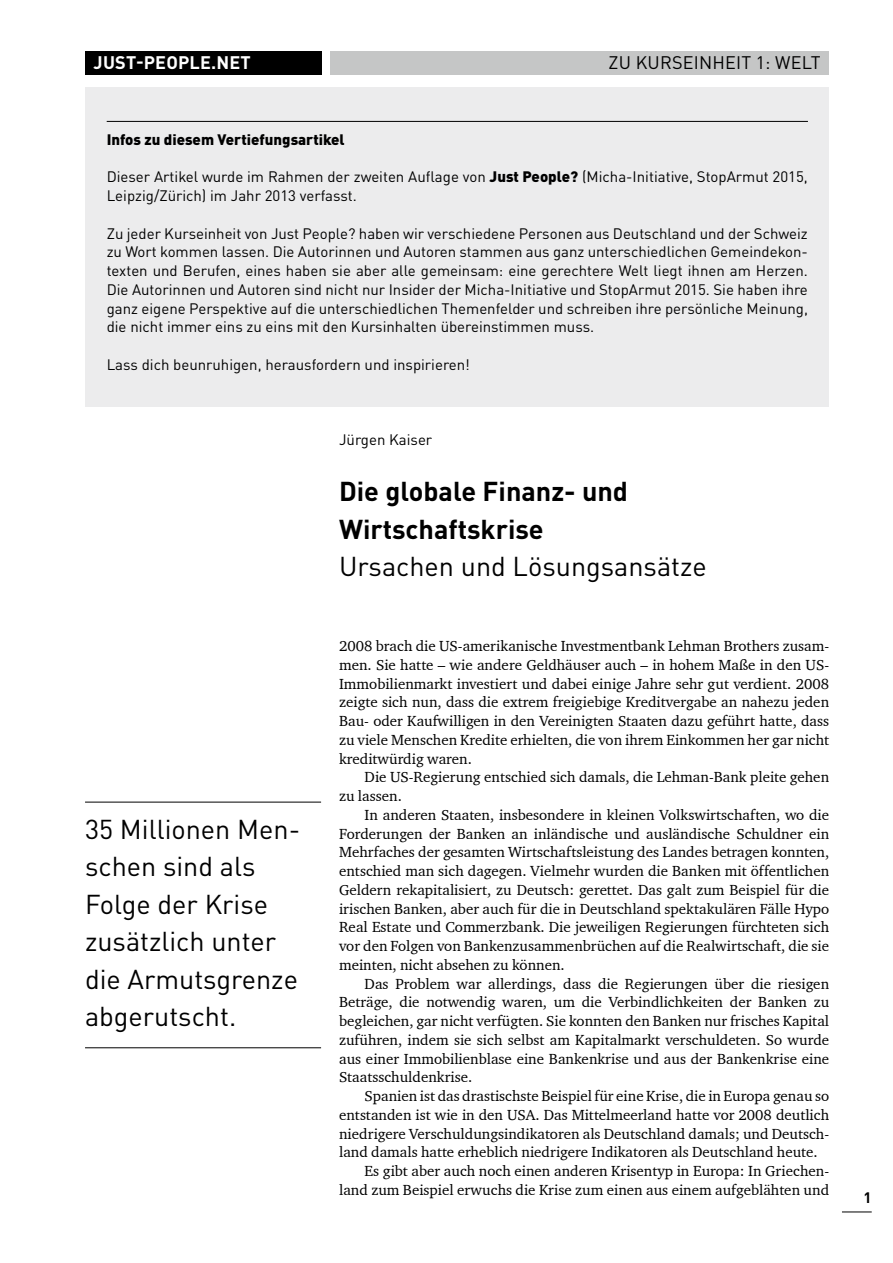
<style>
.page{position:relative;width:893px;height:1263px;background:#fff}
.page>*{position:absolute;margin:0;border:0;box-sizing:border-box;transform-origin:0 0}
.t1{font:27px/37.5px "DINOT";color:#000}
.t2{font:700 27px/37.5px "DINOT";color:#000}
.t3{font:18px "DINOT";letter-spacing:.01em;color:#000}
.t4{font:700 18px "DINOT";letter-spacing:.01em;color:#fff}
.t5{font:15px/18.8px "Charter ITC";color:#000;text-align:justify}
.t6{font:15px/18.8px "DINOT";color:#000}
.t7{font:900 15px "DINOT";color:#000}
.t8{font:700 15px "DIN";color:#000}
.s1{font-weight:900}
</style>
<div class="page">
<div style="left:85px;top:51px;width:236px;height:23px;background:#000"></div>
<div style="left:330px;top:51px;width:499px;height:23px;background:#c5c6c6"></div>
<div style="left:85px;top:87px;width:744px;height:320px;background:#ececed"></div>
<hr style="left:107px;top:121px;width:701px;height:1px;background:#000">
<hr style="left:85px;top:802px;width:236px;height:1px;background:#000">
<hr style="left:85px;top:1047px;width:236px;height:1px;background:#000">
<hr style="left:842px;top:1212px;width:30px;height:1px;background:#000">
<p class="t4" style="left:94px;top:51px;width:159px">just-people.net</p>
<p class="t3" style="left:609px;top:51px;width:51px">Zu Kurs</p>
<p class="t3" style="left:683px;top:51px;width:129px">einheit 1: Welt</p>
<p class="t7" style="left:107px;top:129px;width:239px">Infos zu diesem Vertiefungsartikel</p>
<p class="t6" style="left:107px;top:167px;width:703px">Dieser Artikel wurde im Rahmen der zweiten Auflage von <span class="s1">Just People?</span> (Micha-Initiative, StopArmut 2015,<br>Leipzig/Zürich) im Jahr 2013 verfasst.</p>
<p class="t6" style="left:107px;top:223px;width:703px;text-align:justify">Zu jeder Kurseinheit von Just People? haben wir verschiedene Personen aus Deutschland und der Schweiz zu Wort kommen lassen. Die Autorinnen und Autoren stammen aus ganz unterschiedlichen Gemeindekon&shy;texten und Berufen, eines haben sie aber alle gemeinsam: eine gerechtere Welt liegt ihnen am Herzen.<br>Die Autorinnen und Autoren sind nicht nur Insider der Micha-Initiative und StopArmut 2015. Sie haben ihre ganz eigene Perspektive auf die unterschiedlichen Themenfelder und schreiben ihre persönliche Meinung, die nicht immer eins zu eins mit den Kursinhalten übereinstimmen muss.</p>
<p class="t6" style="left:107px;top:355px;width:365px">Lass dich beunruhigen, herausfordern und inspirieren!</p>
<h1 class="t1" style="left:85px;top:810px;width:217px">35 Millionen Men&shy;schen sind als<br>Folge der Krise zusätzlich unter die Armutsgrenze abgerutscht.</h1>
<p class="t6" style="left:339px;top:430px;width:95px">Jürgen Kaiser</p>
<h1 class="t2" style="left:339px;top:472px;width:291px">Die globale Finanz- und<br>Wirtschaftskrise</h1>
<h1 class="t1" style="left:339px;top:547px;width:369px">Ursachen und Lösungsansätze</h1>
<p class="t5" style="left:339px;top:636px;width:492px">2008 brach die US-amerikanische Investmentbank Lehman Brothers zusam&shy;men. Sie hatte – wie andere Geldhäuser auch – in hohem Maße in den US-Immobilienmarkt investiert und dabei einige Jahre sehr gut verdient. 2008 zeigte sich nun, dass die extrem freigiebige Kreditvergabe an nahezu jeden Bau- oder Kaufwilligen in den Vereinigten Staaten dazu geführt hatte, dass zu viele Menschen Kredite erhielten, die von ihrem Einkommen her gar nicht kreditwürdig waren.</p>
<p class="t5" style="left:339px;top:768px;width:492px;text-indent:26px">Die US-Regierung entschied sich damals, die Lehman-Bank pleite gehen zu lassen.</p>
<p class="t5" style="left:339px;top:805px;width:492px;text-indent:26px">In anderen Staaten, insbesondere in kleinen Volkswirtschaften, wo die Forderungen der Banken an inländische und ausländische Schuldner ein Mehrfaches der gesamten Wirtschaftsleistung des Landes betragen konnten, entschied man sich dagegen. Vielmehr wurden die Banken mit öffentlichen Geldern rekapitalisiert, zu Deutsch: gerettet. Das galt zum Beispiel für die irischen Banken, aber auch für die in Deutschland spektakulären Fälle Hypo Real Estate und Commerzbank. Die jeweiligen Regierungen fürchteten sich vor den Folgen von Bankenzusammenbrüchen auf die Realwirtschaft, die sie meinten, nicht absehen zu können.</p>
<p class="t5" style="left:339px;top:974px;width:492px;text-indent:26px">Das Problem war allerdings, dass die Regierungen über die riesigen Beträge, die notwendig waren, um die Verbindlichkeiten der Banken zu begleichen, gar nicht verfügten. Sie konnten den Banken nur frisches Kapital zuführen, indem sie sich selbst am Kapitalmarkt verschuldeten. So wurde aus einer Immobilienblase eine Bankenkrise und aus der Bankenkrise eine Staatsschuldenkrise.</p>
<p class="t5" style="left:365px;top:1086px;width:466px">Spanien ist das drastischste Beispiel für eine Krise, die in Europa genau so</p>
<p class="t5" style="left:339px;top:1105px;width:492px">entstanden ist wie in den USA. Das Mittelmeerland hatte vor 2008 deutlich</p>
<p class="t5" style="left:339px;top:1124px;width:492px">niedrigere Verschuldungsindikatoren als Deutschland damals; und Deutsch-</p>
<p class="t5" style="left:339px;top:1143px;width:480px">land damals hatte erheblich niedrigere Indikatoren als Deutschland heute.</p>
<p class="t5" style="left:365px;top:1161px;width:466px">Es gibt aber auch noch einen anderen Krisentyp in Europa: In Griechen-</p>
<p class="t5" style="left:339px;top:1180px;width:492px">land zum Beispiel erwuchs die Krise zum einen aus einem aufgeblähten und</p>
<p class="t8" style="left:864px;top:1188px;width:10px">1</p>
</div>
